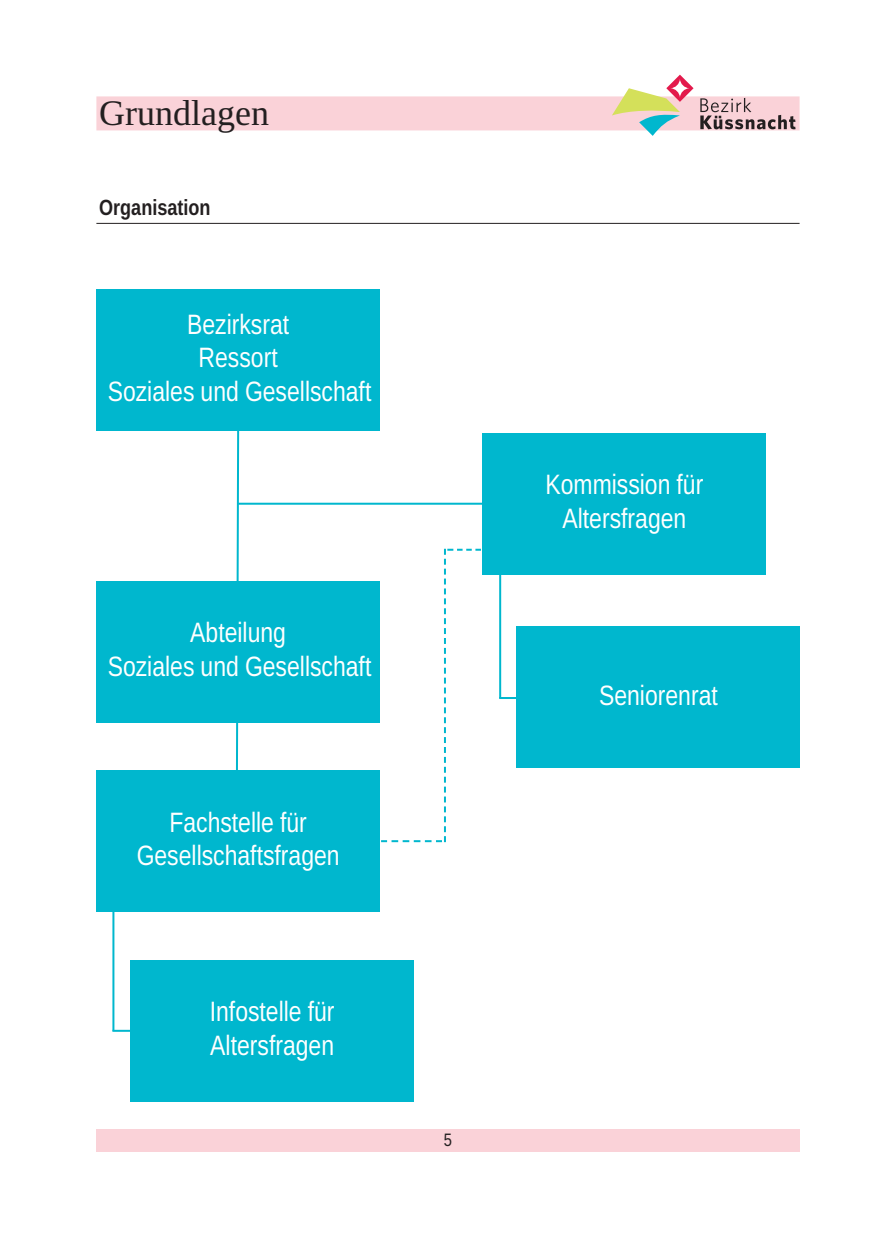
<style>
.page{position:relative;width:896px;height:1248px;background:#fff}
.page>*{position:absolute;margin:0;border:0;box-sizing:border-box;transform-origin:0 0}
.t1{font:36px "Liberation Serif";color:#231f20}
.t2{font:28px/33.6px "Liberation Sans Narrow";color:#fff;text-align:center}
.t3{font:700 22px "Liberation Sans Narrow";color:#231f20}
.t4{font:18px "Liberation Sans Narrow";color:#231f20}
</style>
<div class="page">
<div style="left:96px;top:96px;width:703px;height:34px;background:#fad2d8"></div>
<svg style="left:700px;top:98px;width:95px;height:31px"></svg>
<svg style="left:612px;top:75px;width:81px;height:61px"></svg>
<div style="left:96px;top:1128px;width:703px;height:23px;background:#fad2d8"></div>
<hr style="left:96px;top:223px;width:703px;height:1px;background:#231f20">
<svg style="left:235px;top:431px;width:5px;height:339px"></svg>
<div style="left:96px;top:289px;width:284px;height:142px;background:#00b7ce"></div>
<div style="left:96px;top:581px;width:284px;height:141px;background:#00b7ce"></div>
<div style="left:96px;top:770px;width:284px;height:142px;background:#00b7ce"></div>
<div style="left:483px;top:433px;width:283px;height:141px;background:#00b7ce"></div>
<div style="left:130px;top:959px;width:284px;height:142px;background:#00b7ce"></div>
<div style="left:517px;top:626px;width:283px;height:142px;background:#00b7ce"></div>
<svg style="left:381px;top:548px;width:128px;height:294px"></svg>
<hr style="left:112px;top:816px;width:2px;height:214px;background:#00b7ce">
<hr style="left:238px;top:502px;width:296px;height:2px;background:#00b7ce">
<hr style="left:112px;top:1029px;width:89px;height:2px;background:#00b7ce">
<hr style="left:499px;top:483px;width:2px;height:215px;background:#00b7ce">
<hr style="left:499px;top:697px;width:89px;height:2px;background:#00b7ce">
<p class="t1" style="left:99px;top:91px;width:171px">Grundlagen</p>
<p class="t3" style="left:99px;top:194px;width:113px">Organisation</p>
<p class="t2" style="left:108px;top:307px;width:265px">Bezirksrat<br>Ressort<br>Soziales und Gesellschaft</p>
<p class="t2" style="left:108px;top:615px;width:265px">Abteilung<br>Soziales und Gesellschaft</p>
<p class="t2" style="left:137px;top:805px;width:204px">Fachstelle für<br>Gesellschaftsfragen</p>
<p class="t2" style="left:210px;top:994px;width:126px;text-align:left">Infostelle für<br>Altersfragen</p>
<p class="t4" style="left:444px;top:1129px;width:10px">5</p>
<p class="t2" style="left:545px;top:467px;width:159px">Kommission für<br>Altersfragen</p>
<p class="t2" style="left:599px;top:678px;width:120px">Seniorenrat</p>
</div>
